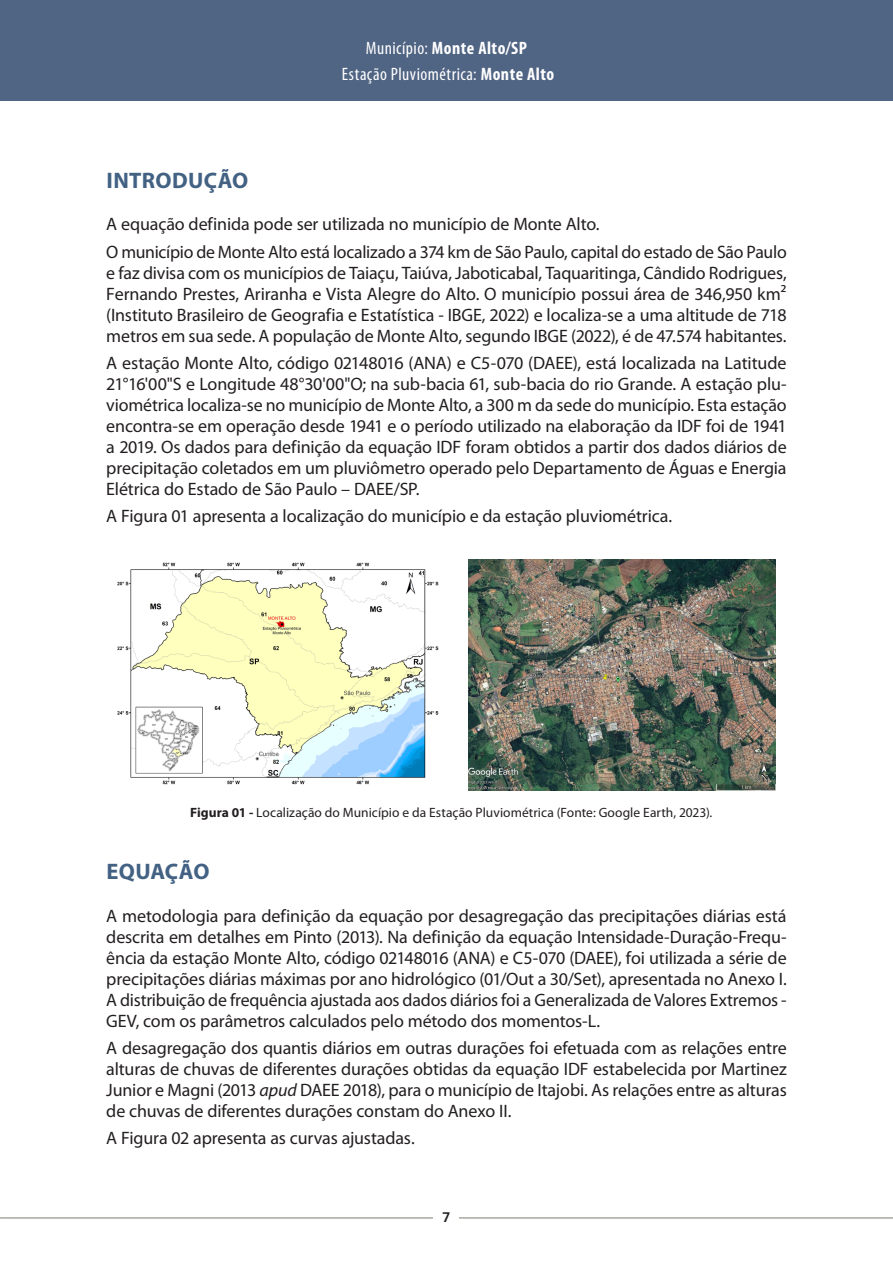
<style>
.page{position:relative;width:893px;height:1263px;background:#fff}
.page>*{position:absolute;margin:0;border:0;box-sizing:border-box;transform-origin:0 0}
.t1{font:700 22.5px "Myriad Pro";letter-spacing:.015em;color:#426183}
.CORPO_TEXTO{font:18px/21px "Myriad Pro";letter-spacing:-.01em;color:#231f20;text-align:justify}
.t2{font:condensed 18px "Myriad Pro";letter-spacing:.03em;color:#fff}
.t3{font:700 condensed 18px "Myriad Pro";letter-spacing:.025em;color:#fff}
.t4{font:13.5px "Myriad Pro";letter-spacing:.005em;color:#231f20}
.t5{font:700 13.5px "Roboto";color:#231f20}
.s1{font-weight:400}
.s2{font-weight:700}
.s3{font-style:italic}
</style>
<div class="page">
<div style="left:0;top:0;width:893px;height:100px;background:#506483"></div>
<hr style="left:0;top:1217px;width:893px;height:1px;background:#7d7c73">
<div style="left:433px;top:1205px;width:26px;height:23px;background:#fff"></div>
<img style="left:118px;top:562px;width:321px;height:223px">
<img style="left:468px;top:560px;width:307px;height:230px">
<p class="t3" style="left:366px;top:37px;width:163px"><span class="s1">Município:</span> Monte Alto/SP</p>
<p class="t2" style="left:342px;top:63px;width:214px">Estação Pluviométrica: <span class="s2">Monte Alto</span></p>
<p class="t1" style="left:107px;top:166px;width:143px">INTRODUÇÃO</p>
<p class="CORPO_TEXTO" style="left:106px;top:213px;width:495px">A equação definida pode ser utilizada no município de Monte Alto.</p>
<p class="CORPO_TEXTO" style="left:106px;top:241px;width:682px">O município de Monte Alto está localizado a 374 km de São Paulo, capital do estado de São Paulo e faz divisa com os municípios de Taiaçu, Taiúva, Jaboticabal, Taquaritinga, Cândido Rodrigues, Fernando Prestes, Ariranha e Vista Alegre do Alto. O município possui área de 346,950 km² (Instituto Brasileiro de Geografia e Estatística - IBGE, 2022) e localiza-se a uma altitude de 718 metros em sua sede. A população de Monte Alto, segundo IBGE (2022), é de 47.574 habitantes.</p>
<p class="CORPO_TEXTO" style="left:106px;top:352px;width:682px">A estação Monte Alto, código 02148016 (ANA) e C5-070 (DAEE), está localizada na Latitude 21°16'00"S e Longitude 48°30'00"O; na sub-bacia 61, sub-bacia do rio Grande. A estação plu&shy;viométrica localiza-se no município de Monte Alto, a 300 m da sede do município. Esta estação encontra-se em operação desde 1941 e o período utilizado na elaboração da IDF foi de 1941 a 2019. Os dados para definição da equação IDF foram obtidos a partir dos dados diários de precipitação coletados em um pluviômetro operado pelo Departamento de Águas e Energia Elétrica do Estado de São Paulo – DAEE/SP.</p>
<p class="CORPO_TEXTO" style="left:106px;top:506px;width:567px">A Figura 01 apresenta a localização do município e da estação pluviométrica.</p>
<p class="t4" style="left:190px;top:804px;width:524px"><span class="s2">Figura 01 -</span> Localização do Município e da Estação Pluviométrica (Fonte: Google Earth, 2023).</p>
<p class="t1" style="left:107px;top:857px;width:105px">EQUAÇÃO</p>
<p class="CORPO_TEXTO" style="left:106px;top:905px;width:682px">A metodologia para definição da equação por desagregação das precipitações diárias está descrita em detalhes em Pinto (2013). Na definição da equação Intensidade-Duração-Frequ&shy;ência da estação Monte Alto, código 02148016 (ANA) e C5-070 (DAEE), foi utilizada a série de precipitações diárias máximas por ano hidrológico (01/Out a 30/Set), apresentada no Anexo I.<br>A distribuição de frequência ajustada aos dados diários foi a Generalizada de Valores Extremos - GEV, com os parâmetros calculados pelo método dos momentos-L.</p>
<p class="CORPO_TEXTO" style="left:106px;top:1037px;width:682px">A desagregação dos quantis diários em outras durações foi efetuada com as relações entre alturas de chuvas de diferentes durações obtidas da equação IDF estabelecida por Martinez Junior e Magni (2013 <span class="s3">apud</span> DAEE 2018), para o município de Itajobi. As relações entre as alturas de chuvas de diferentes durações constam do Anexo II.</p>
<p class="CORPO_TEXTO" style="left:106px;top:1127px;width:310px">A Figura 02 apresenta as curvas ajustadas.</p>
<p class="t5" style="left:443px;top:1208px;width:9px">7</p>
</div>
